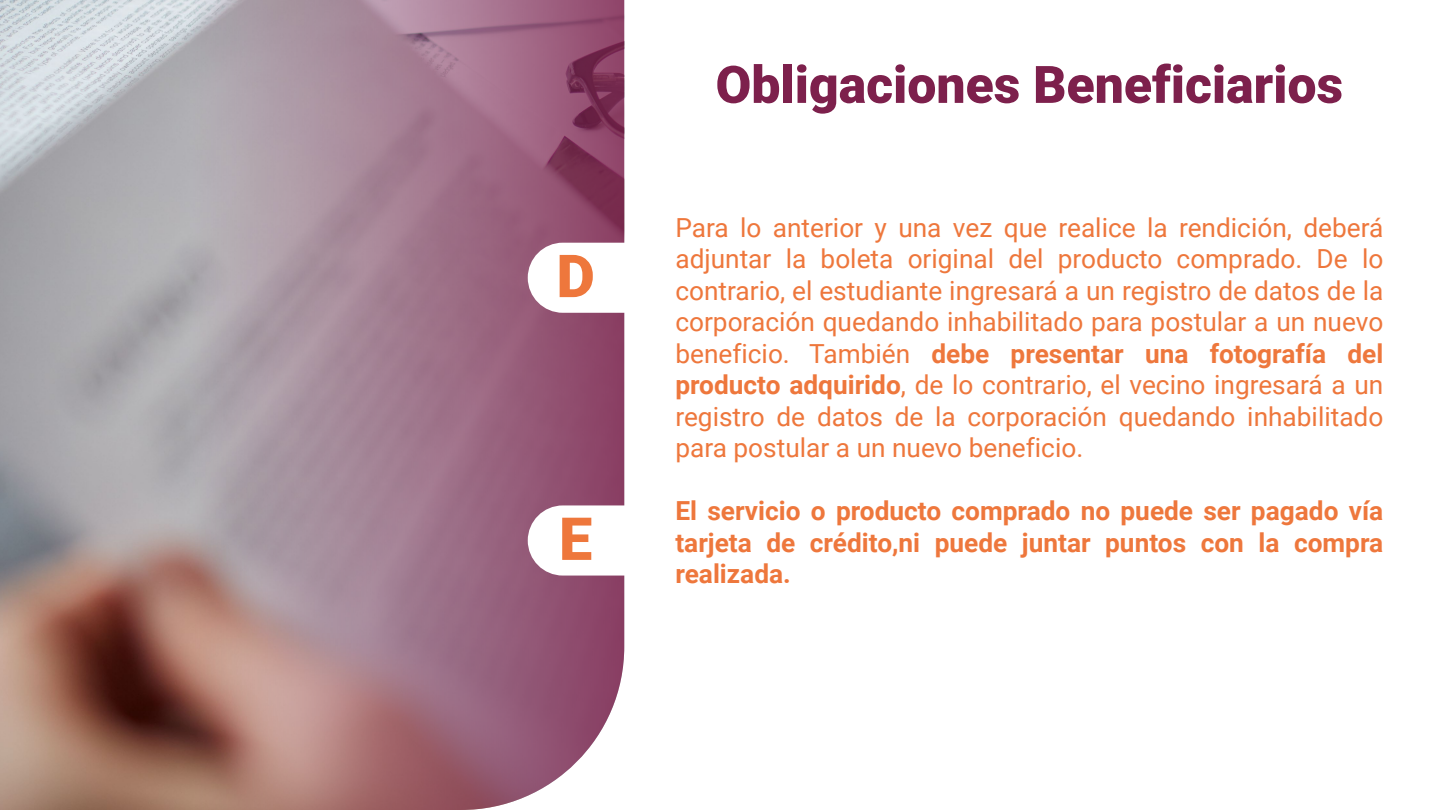
<style>
.page{position:relative;width:1440px;height:810px;background:#fff}
.page>*{position:absolute;margin:0;border:0;box-sizing:border-box;transform-origin:0 0}
.t1{font:900 59.32px "Roboto";color:#ee773c}
.t2{font:900 51.75px "Roboto";color:#7d204c}
.t3{font:26.25px/31.5px "Roboto";color:#ee773c;text-align:justify}
.t4{font:700 26.25px/31.5px "Roboto";color:#ee773c;text-align:justify}
.s1{font-weight:700}
</style>
<div class="page">
<svg style="left:0;top:0;width:624px;height:810px;background:#a48590"></svg>
<svg style="left:528px;top:243px;width:97px;height:70px"></svg>
<svg style="left:528px;top:505px;width:97px;height:71px"></svg>
<h1 class="t1" style="left:556px;top:234px;width:40px">D</h1>
<h1 class="t1" style="left:559px;top:497px;width:35px">E</h1>
<h2 class="t2" style="left:716px;top:48px;width:629px">Obligaciones Beneficiarios</h2>
<p class="t3" style="left:675px;top:211px;width:710px">Para lo anterior y una vez que realice la rendición, deberá adjuntar la boleta original del producto comprado. De lo contrario, el estudiante ingresará a un registro de datos de la corporación quedando inhabilitado para postular a un nuevo beneficio. También <span class="s1">debe presentar una fotografía del producto adquirido</span>, de lo contrario, el vecino ingresará a un registro de datos de la corporación quedando inhabilitado para postular a un nuevo beneficio.</p>
<p class="t4" style="left:675px;top:494px;width:709px">El servicio o producto comprado no puede ser pagado vía tarjeta de crédito,ni puede juntar puntos con la compra realizada.</p>
</div>
